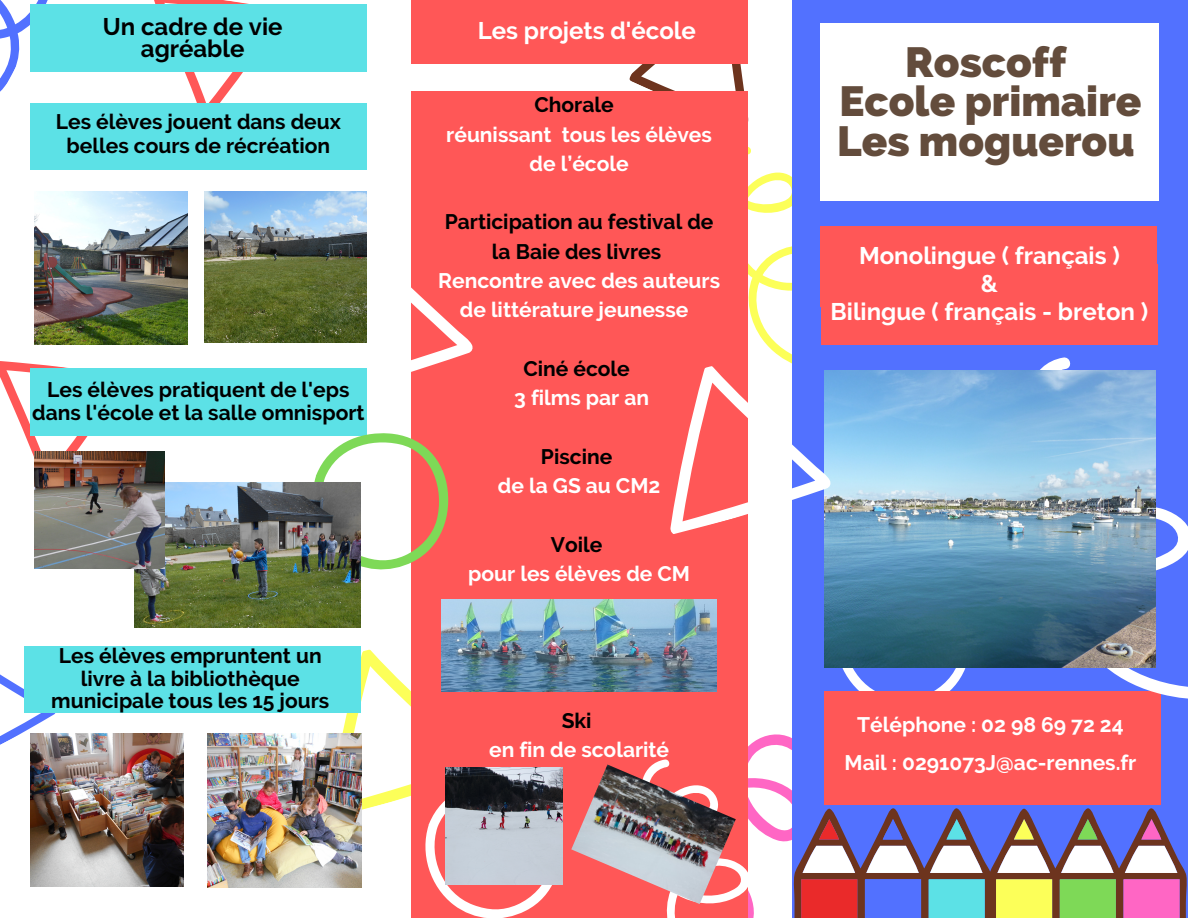
<style>
.page{position:relative;width:1188px;height:918px;background:#fff}
.page>*{position:absolute;margin:0;border:0;box-sizing:border-box;transform-origin:0 0}
.t1{font:800 42px/39.3px "Raleway";color:#634c3c;text-align:center}
.t2{font:700 24px/28.2px "Raleway";color:#fff;text-align:center}
.t3{font:700 24px "Raleway";color:#000}
.t4{font:700 21px/23.7px "Raleway";color:#000;text-align:center}
.t5{font:700 21px/29.2px "Raleway";color:#fff;text-align:center}
.t6{font:700 15.6px "Raleway";color:#fff}
</style>
<div class="page">
<svg style="left:759px;top:734px;width:33px;height:108px"></svg>
<svg style="left:0;top:646px;width:60px;height:99px"></svg>
<img style="left:30px;top:734px;width:153px;height:153px">
<div style="left:792px;top:0;width:396px;height:918px;background:#5271ff"></div>
<svg style="left:136px;top:0;width:148px;height:103px"></svg>
<img style="left:34px;top:191px;width:153px;height:153px">
<svg style="left:0;top:0;width:52px;height:92px"></svg>
<div style="left:820px;top:23px;width:338px;height:136px;background:#fff"></div>
<div style="left:820px;top:64px;width:338px;height:136px;background:#fff"></div>
<div style="left:821px;top:226px;width:336px;height:80px;background:#ff5757"></div>
<div style="left:821px;top:264px;width:337px;height:80px;background:#ff5757"></div>
<div style="left:824px;top:729px;width:337px;height:76px;background:#ff5757"></div>
<div style="left:411px;top:113px;width:337px;height:271px;background:#ff5757"></div>
<svg style="left:835px;top:668px;width:136px;height:24px"></svg>
<div style="left:824px;top:692px;width:337px;height:75px;background:#ff5757"></div>
<div style="left:411px;top:0;width:337px;height:64px;background:#ff5757"></div>
<div style="left:30px;top:5px;width:337px;height:66px;background:#5ce1e6"></div>
<div style="left:30px;top:103px;width:337px;height:66px;background:#5ce1e6"></div>
<svg style="left:0;top:361px;width:126px;height:96px"></svg>
<div style="left:25px;top:646px;width:336px;height:67px;background:#5ce1e6"></div>
<svg style="left:274px;top:208px;width:199px;height:164px"></svg>
<div style="left:30px;top:369px;width:337px;height:66px;background:#5ce1e6"></div>
<img style="left:207px;top:734px;width:82px;height:154px">
<div style="left:411px;top:380px;width:337px;height:271px;background:#ff5757"></div>
<svg style="left:312px;top:433px;width:136px;height:136px"></svg>
<img style="left:134px;top:482px;width:226px;height:146px">
<img style="left:34px;top:452px;width:131px;height:117px">
<svg style="left:289px;top:627px;width:470px;height:291px"></svg>
<img style="left:445px;top:768px;width:117px;height:117px">
<img style="left:442px;top:600px;width:274px;height:92px">
<svg style="left:794px;top:808px;width:393px;height:110px"></svg>
<img style="left:204px;top:192px;width:162px;height:150px">
<svg style="left:1009px;top:344px;width:179px;height:355px"></svg>
<img style="left:824px;top:371px;width:331px;height:297px">
<img style="left:571px;top:765px;width:165px;height:139px">
<div style="left:411px;top:92px;width:337px;height:66px;background:#ff5757"></div>
<svg style="left:501px;top:64px;width:355px;height:471px"></svg>
<p class="t3" style="left:103px;top:12px;width:181px">Un cadre de vie</p>
<p class="t2" style="left:478px;top:16px;width:220px">Les projets d'école</p>
<p class="t3" style="left:141px;top:35px;width:105px">agréable</p>
<p class="t4" style="left:56px;top:110px;width:287px">Les élèves jouent dans deux belles cours de récréation</p>
<p class="t4" style="left:32px;top:377px;width:334px">Les élèves pratiquent de l'eps dans l'école et la salle omnisport</p>
<p class="t4" style="left:51px;top:645px;width:280px;line-height:22.5px">Les élèves empruntent un livre à la bibliothèque municipale tous les 15 jours</p>
<p class="t4" style="left:535px;top:93px;width:81px">Chorale</p>
<p class="t5" style="left:446px;top:120px;width:267px">réunissant tous les élèves de l’école</p>
<p class="t4" style="left:445px;top:207px;width:270px;line-height:29.2px">Participation au festival de la Baie des livres</p>
<p class="t5" style="left:438px;top:266px;width:284px">Rencontre avec des auteurs de littérature jeunesse</p>
<p class="t4" style="left:523px;top:357px;width:108px">Ciné école</p>
<p class="t5" style="left:514px;top:383px;width:136px">3 films par an</p>
<p class="t4" style="left:541px;top:445px;width:73px">Piscine</p>
<p class="t5" style="left:498px;top:471px;width:164px">de la GS au CM2</p>
<p class="t4" style="left:551px;top:533px;width:53px">Voile</p>
<p class="t5" style="left:468px;top:559px;width:223px">pour les élèves de CM</p>
<p class="t6" style="left:530px;top:569px;width:199px">hello@reallygreatsite.com</p>
<p class="t4" style="left:562px;top:708px;width:31px">Ski</p>
<p class="t5" style="left:489px;top:735px;width:182px">en fin de scolarité</p>
<h1 class="t1" style="left:837px;top:42px;width:306px">Roscoff<br>Ecole primaire<br>Les moguerou</h1>
<p class="t2" style="left:831px;top:241px;width:319px">Monolingue ( français )<br>&amp;<br>Bilingue ( français - breton )</p>
<p class="t5" style="left:845px;top:705px;width:293px;line-height:38.2px">Téléphone : 02 98 69 72 24<br>Mail : 0291073J@ac-rennes.fr</p>
</div>
